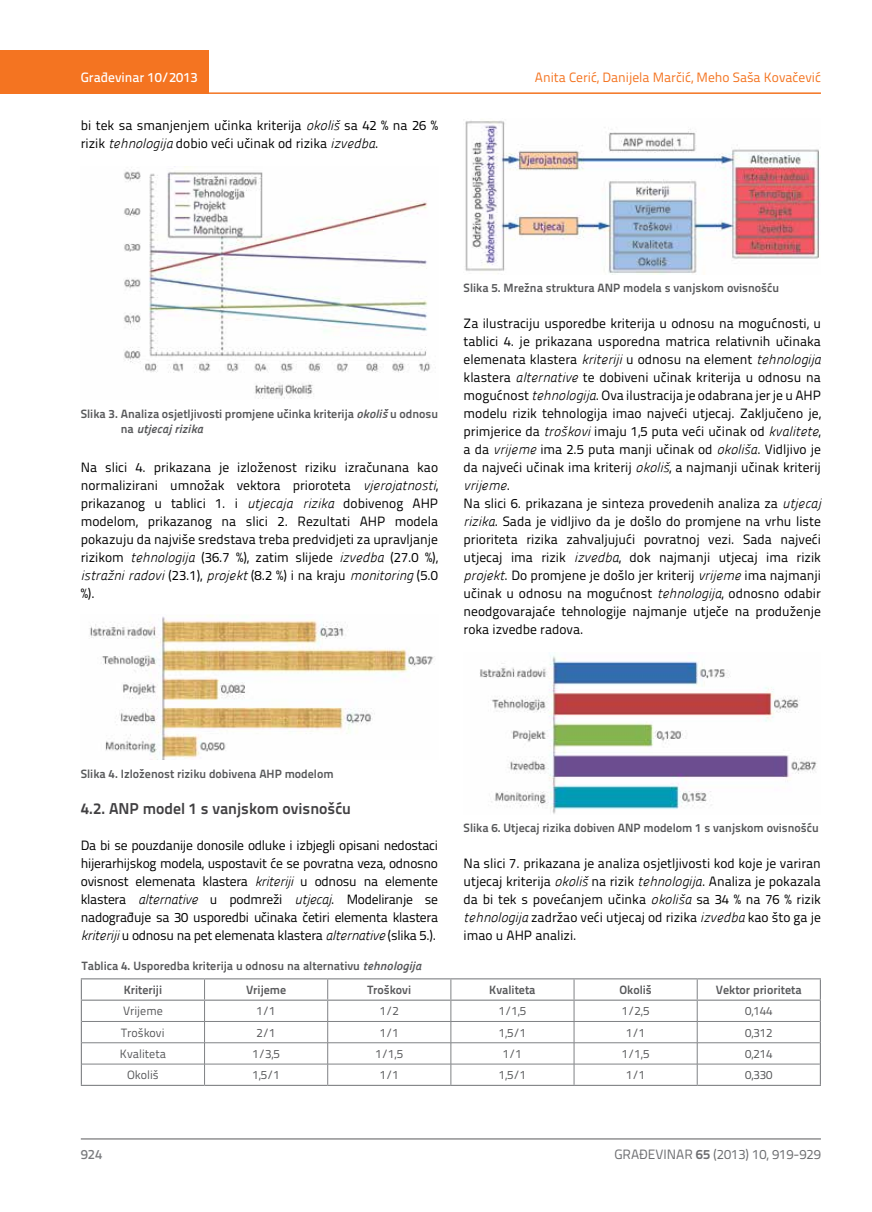
<style>
.page{position:relative;width:872px;height:1212px;background:#fff}
.page>*{position:absolute;margin:0;border:0;box-sizing:border-box;transform-origin:0 0}
.t1{font:700 15.75px "Titillium Text 22 L";color:#414042}
.t2{font:13.5px/18px "Titillium Text 22 L";color:#000;text-align:justify}
.t3{font:italic 13.5px "Panefresco 250 wt";color:#000}
.t4{font:13.5px "Titillium Text 22 L";color:#f47421}
.t5{font:13.5px "Titillium Text 22 L";color:#6d6e71}
.t6{font:500 13.5px "Titillium Text 22 L";color:#fff}
.t7{font:500 13.5px "Titillium Text 22 L";color:#797a7d}
.t8{font:700 12px "Titillium Text 22 L";color:#58595b}
.t9{font:12px "Titillium Text 22 L";color:#58595b}
.t10{font:italic 12px "Panefresco 800 wt";color:#58595b}
.s1{font-family:"Panefresco 250 wt";font-style:italic}
.s2{font-family:"Panefresco 800 wt";font-weight:400;font-style:italic}
.s3{font-family:"Titillium Text 22 L";font-weight:700;font-style:normal}
.s4{font-family:"Titillium Text 22 L";font-style:normal}
.s5{font-weight:700}
</style>
<div class="page">
<div style="left:0;top:50px;width:208px;height:44px;background:#f47421"></div>
<hr style="left:0;top:92px;width:821px;height:2px;background:#f47421">
<hr style="left:81px;top:1139px;width:740px;height:1px;background:#58595b">
<img style="left:124px;top:167px;width:307px;height:232px">
<img style="left:89px;top:615px;width:346px;height:144px">
<img style="left:465px;top:121px;width:355px;height:153px">
<hr style="left:82px;top:1021px;width:122px;height:1px;background:#808285">
<hr style="left:204px;top:1021px;width:124px;height:1px;background:#808285">
<hr style="left:328px;top:1021px;width:123px;height:1px;background:#808285">
<hr style="left:451px;top:1021px;width:123px;height:1px;background:#808285">
<hr style="left:574px;top:1021px;width:123px;height:1px;background:#808285">
<hr style="left:697px;top:1021px;width:123px;height:1px;background:#808285">
<hr style="left:82px;top:1042px;width:122px;height:1px;background:#808285">
<hr style="left:204px;top:1042px;width:124px;height:1px;background:#808285">
<hr style="left:328px;top:1042px;width:123px;height:1px;background:#808285">
<hr style="left:451px;top:1042px;width:123px;height:1px;background:#808285">
<hr style="left:574px;top:1042px;width:123px;height:1px;background:#808285">
<hr style="left:697px;top:1042px;width:123px;height:1px;background:#808285">
<hr style="left:82px;top:1064px;width:122px;height:1px;background:#808285">
<hr style="left:204px;top:1064px;width:124px;height:1px;background:#808285">
<svg style="left:204px;top:979px;width:1px;height:106px"></svg>
<hr style="left:328px;top:1064px;width:123px;height:1px;background:#808285">
<svg style="left:327px;top:979px;width:1px;height:106px"></svg>
<hr style="left:451px;top:1064px;width:123px;height:1px;background:#808285">
<svg style="left:450px;top:979px;width:1px;height:106px"></svg>
<hr style="left:574px;top:1064px;width:123px;height:1px;background:#808285">
<svg style="left:574px;top:979px;width:1px;height:106px"></svg>
<hr style="left:697px;top:1064px;width:123px;height:1px;background:#808285">
<svg style="left:697px;top:979px;width:1px;height:106px"></svg>
<hr style="left:81px;top:1085px;width:123px;height:1px;background:#808285">
<hr style="left:204px;top:1085px;width:124px;height:1px;background:#808285">
<hr style="left:328px;top:1085px;width:123px;height:1px;background:#808285">
<hr style="left:451px;top:1085px;width:123px;height:1px;background:#808285">
<hr style="left:574px;top:1085px;width:123px;height:1px;background:#808285">
<hr style="left:697px;top:1085px;width:124px;height:1px;background:#808285">
<hr style="left:81px;top:978px;width:123px;height:1px;background:#808285">
<svg style="left:81px;top:979px;width:1px;height:106px"></svg>
<hr style="left:204px;top:978px;width:124px;height:1px;background:#808285">
<hr style="left:328px;top:978px;width:123px;height:1px;background:#808285">
<hr style="left:451px;top:978px;width:123px;height:1px;background:#808285">
<hr style="left:574px;top:978px;width:123px;height:1px;background:#808285">
<hr style="left:697px;top:978px;width:124px;height:1px;background:#808285">
<svg style="left:820px;top:979px;width:1px;height:106px"></svg>
<hr style="left:81px;top:999px;width:123px;height:2px;background:#808285">
<hr style="left:204px;top:999px;width:124px;height:2px;background:#808285">
<hr style="left:328px;top:999px;width:123px;height:2px;background:#808285">
<hr style="left:451px;top:999px;width:123px;height:2px;background:#808285">
<hr style="left:574px;top:999px;width:123px;height:2px;background:#808285">
<hr style="left:697px;top:999px;width:124px;height:2px;background:#808285">
<img style="left:480px;top:654px;width:337px;height:160px">
<p class="t6" style="left:81px;top:67px;width:118px">Građevinar 10/2013</p>
<p class="t2" style="left:81px;top:115px;width:359px">bi tek sa smanjenjem učinka kriterija <span class="s1">okoliš</span> sa 42 % na 26 % rizik <span class="s1">tehnologija</span> dobio veći učinak od rizika <span class="s1">izvedba</span>.</p>
<p class="t4" style="left:535px;top:68px;width:287px">Anita Cerić, Danijela Marčić, Meho Saša Kovačević</p>
<p class="t8" style="left:81px;top:404px;width:359px">Slika 3. Analiza osjetljivosti promjene učinka kriterija <span class="s2">okoliš</span> u odnosu</p>
<p class="t10" style="left:121px;top:419px;width:84px"><span class="s3">na</span> utjecaj rizika</p>
<p class="t2" style="left:81px;top:457px;width:359px">Na slici 4. prikazana je izloženost riziku izračunana kao normalizirani umnožak vektora prioroteta <span class="s1">vjerojatnosti</span>, prikazanog u tablici 1. i <span class="s1">utjecaja rizika</span> dobivenog AHP modelom, prikazanog na slici 2. Rezultati AHP modela pokazuju da najviše sredstava treba predvidjeti za upravljanje rizikom <span class="s1">tehnologija</span> (36.7 %), zatim slijede <span class="s1">izvedba</span> (27.0 %),</p>
<p class="t3" style="left:81px;top:565px;width:359px">istražni radovi <span class="s4">(23.1),</span> projekt <span class="s4">(8.2 %) i na kraju</span> monitoring <span class="s4">(5.0</span></p>
<p class="t2" style="left:81px;top:583px;width:16px">%).</p>
<p class="t8" style="left:463px;top:278px;width:317px">Slika 5. Mrežna struktura ANP modela s vanjskom ovisnošću</p>
<p class="t2" style="left:463px;top:313px;width:359px">Za ilustraciju usporedbe kriterija u odnosu na mogućnosti, u tablici 4. je prikazana usporedna matrica relativnih učinaka elemenata klastera <span class="s1">kriteriji</span> u odnosu na element <span class="s1">tehnologija </span>klastera <span class="s1">alternative</span> te dobiveni učinak kriterija u odnosu na mogućnost <span class="s1">tehnologija</span>. Ova ilustracija je odabrana jer je u AHP modelu rizik tehnologija imao najveći utjecaj. Zaključeno je, primjerice da <span class="s1">troškovi</span> imaju 1,5 puta veći učinak od <span class="s1">kvalitete</span>, a da <span class="s1">vrijeme</span> ima 2.5 puta manji učinak od <span class="s1">okoliša</span>. Vidljivo je da najveći učinak ima kriterij <span class="s1">okoliš</span>, a najmanji učinak kriterij</p>
<p class="t3" style="left:463px;top:475px;width:48px">vrijeme<span class="s4">.</span></p>
<p class="t2" style="left:463px;top:493px;width:359px">Na slici 6. prikazana je sinteza provedenih analiza za <span class="s1">utjecaj rizika</span>. Sada je vidljivo da je došlo do promjene na vrhu liste prioriteta rizika zahvaljujući povratnoj vezi. Sada najveći utjecaj ima rizik <span class="s1">izvedba</span>, dok najmanji utjecaj ima rizik <span class="s1">projekt</span>. Do promjene je došlo jer kriterij <span class="s1">vrijeme</span> ima najmanji učinak u odnosu na mogućnost <span class="s1">tehnologija</span>, odnosno odabir neodgovarajaće tehnologije najmanje utječe na produženje roka izvedbe radova.</p>
<p class="t8" style="left:81px;top:765px;width:254px">Slika 4. Izloženost riziku dobivena AHP modelom</p>
<p class="t1" style="left:81px;top:796px;width:272px">4.2. ANP model 1 s vanjskom ovisnošću</p>
<p class="t2" style="left:81px;top:836px;width:359px">Da bi se pouzdanije donosile odluke i izbjegli opisani nedostaci hijerarhijskog modela, uspostavit će se povratna veza, odnosno ovisnost elemenata klastera <span class="s1">kriteriji</span> u odnosu na elemente klastera <span class="s1">alternative</span> u podmreži <span class="s1">utjecaj</span>. Modeliranje se nadograđuje sa 30 usporedbi učinaka četiri elementa klastera <span class="s1">kriteriji</span> u odnosu na pet elemenata klastera <span class="s1">alternative</span> (slika 5.).</p>
<p class="t8" style="left:82px;top:957px;width:341px">Tablica 4. Usporedba kriterija u odnosu na alternativu <span class="s2">tehnologija</span></p>
<p class="t8" style="left:463px;top:819px;width:357px">Slika 6. Utjecaj rizika dobiven ANP modelom 1 s vanjskom ovisnošću</p>
<p class="t2" style="left:463px;top:854px;width:359px">Na slici 7. prikazana je analiza osjetljivosti kod koje je variran utjecaj kriterija <span class="s1">okoliš</span> na rizik <span class="s1">tehnologija</span>. Analiza je pokazala da bi tek s povećanjem učinka <span class="s1">okoliša</span> sa 34 % na 76 % rizik <span class="s1">tehnologija</span> zadržao veći utjecaj od rizika <span class="s1">izvedba</span> kao što ga je imao u AHP analizi.</p>
<p class="t8" style="left:124px;top:980px;width:40px">Kriteriji</p>
<p class="t8" style="left:246px;top:980px;width:42px">Vrijeme</p>
<p class="t8" style="left:367px;top:980px;width:45px">Troškovi</p>
<p class="t8" style="left:489px;top:980px;width:48px">Kvaliteta</p>
<p class="t8" style="left:619px;top:980px;width:34px">Okoliš</p>
<p class="t8" style="left:716px;top:980px;width:87px">Vektor prioriteta</p>
<p class="t9" style="left:123px;top:1002px;width:41px">Vrijeme</p>
<p class="t9" style="left:256px;top:1002px;width:21px">1/1</p>
<p class="t9" style="left:380px;top:1002px;width:21px">1/2</p>
<p class="t9" style="left:499px;top:1002px;width:29px">1/1,5</p>
<p class="t9" style="left:622px;top:1002px;width:29px">1/2,5</p>
<p class="t9" style="left:745px;top:1002px;width:29px">0,144</p>
<p class="t9" style="left:121px;top:1023px;width:45px">Troškovi</p>
<p class="t9" style="left:256px;top:1023px;width:21px">2/1</p>
<p class="t9" style="left:380px;top:1023px;width:21px">1/1</p>
<p class="t9" style="left:499px;top:1023px;width:29px">1,5/1</p>
<p class="t9" style="left:626px;top:1023px;width:21px">1/1</p>
<p class="t9" style="left:745px;top:1023px;width:29px">0,312</p>
<p class="t9" style="left:120px;top:1045px;width:47px">Kvaliteta</p>
<p class="t9" style="left:252px;top:1045px;width:29px">1/3,5</p>
<p class="t9" style="left:375px;top:1045px;width:29px">1/1,5</p>
<p class="t9" style="left:503px;top:1045px;width:21px">1/1</p>
<p class="t9" style="left:622px;top:1045px;width:29px">1/1,5</p>
<p class="t9" style="left:745px;top:1045px;width:29px">0,214</p>
<p class="t9" style="left:127px;top:1066px;width:33px">Okoliš</p>
<p class="t9" style="left:252px;top:1066px;width:29px">1,5/1</p>
<p class="t9" style="left:380px;top:1066px;width:21px">1/1</p>
<p class="t9" style="left:499px;top:1066px;width:29px">1,5/1</p>
<p class="t9" style="left:626px;top:1066px;width:21px">1/1</p>
<p class="t9" style="left:745px;top:1066px;width:29px">0,330</p>
<p class="t7" style="left:81px;top:1144px;width:23px">924</p>
<p class="t5" style="left:614px;top:1144px;width:208px">GRAĐEVINAR <span class="s5">65</span> (2013) 10, 919-929</p>
</div>
